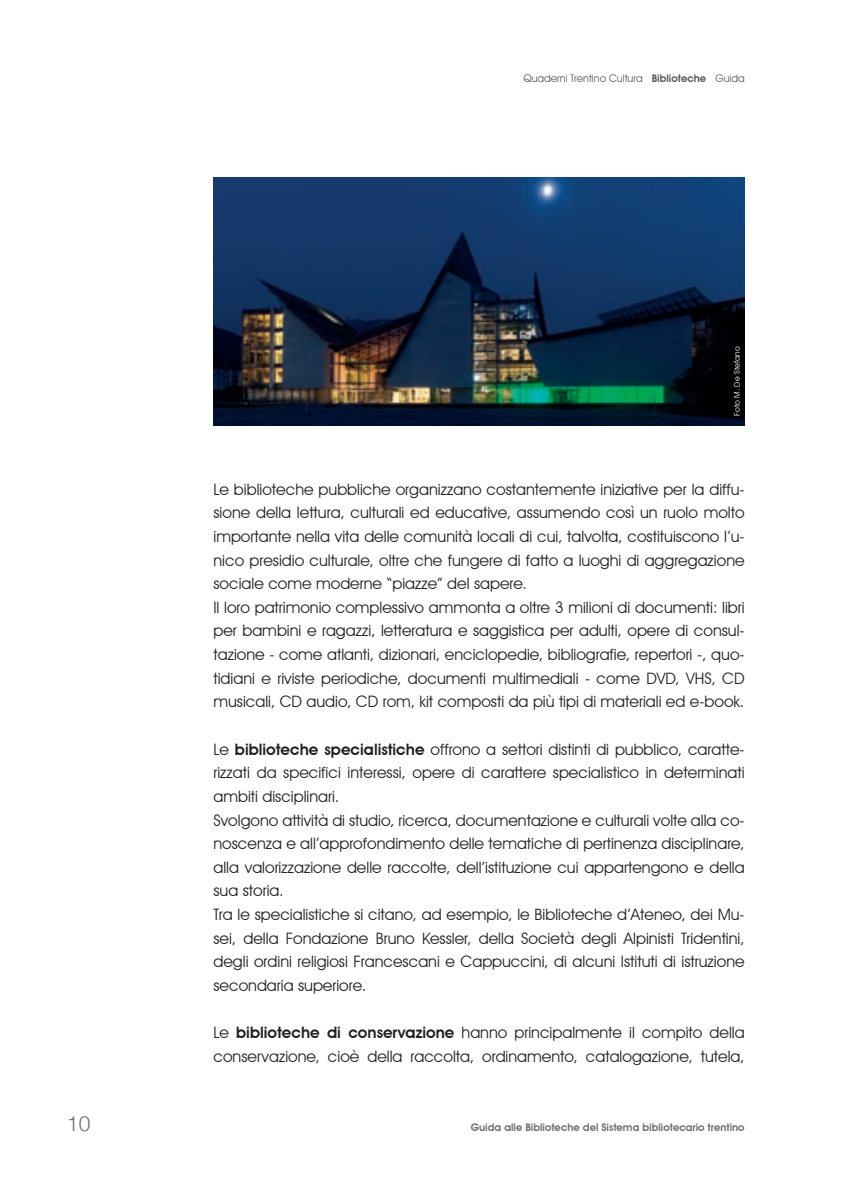
<style>
.page{position:relative;width:844px;height:1191px;background:#fff}
.page>*{position:absolute;margin:0;border:0;box-sizing:border-box;transform-origin:0 0}
.t1{font:300 21px "Helvetica Neue";color:#6c6d70}
.t2{font:15.75px/23.6px "Avant Garde IT Cby BT";color:#231f20}
.t3{font:600 10.5px "Avant Garde IT Cby BT";color:#6c6d70}
.t4{font:10.5px "Avant Garde IT Cby BT";color:#57585a}
.t5{font:7.88px "Avant Garde IT Cby BT";letter-spacing:.01em;color:#fff}
.s1{font-weight:600}
</style>
<div class="page">
<img style="left:213px;top:177px;width:531px;height:248px">
<h1 class="t1" style="left:67px;top:1107px;width:25px">10</h1>
<p class="t4" style="left:523px;top:72px;width:223px">Quaderni Trentino Cultura <span class="s1">Biblioteche</span> Guida</p>
<p class="t5" style="left:732px;top:416px;width:71px;rotate:-90deg">Foto M. De Stefano</p>
<p class="t2" style="left:213px;top:477px;width:532px">Le biblioteche pubbliche organizzano costantemente iniziative per la diffu&shy;sione della lettura, culturali ed educative, assumendo così un ruolo molto importante nella vita delle comunità locali di cui, talvolta, costituiscono l’u&shy;nico presidio culturale, oltre che fungere di fatto a luoghi di aggregazione sociale come moderne “piazze” del sapere.<br>Il loro patrimonio complessivo ammonta a oltre 3 milioni di documenti: libri per bambini e ragazzi, letteratura e saggistica per adulti, opere di consul&shy;tazione - come atlanti, dizionari, enciclopedie, bibliografie, repertori -, quo&shy;tidiani e riviste periodiche, documenti multimediali - come DVD, VHS, CD musicali, CD audio, CD rom, kit composti da più tipi di materiali ed e-book.</p>
<p class="t2" style="left:213px;top:737px;width:532px">Le <span class="s1">biblioteche specialistiche</span> offrono a settori distinti di pubblico, caratte&shy;rizzati da specifici interessi, opere di carattere specialistico in determinati ambiti disciplinari.<br>Svolgono attività di studio, ricerca, documentazione e culturali volte alla co&shy;noscenza e all’approfondimento delle tematiche di pertinenza disciplinare, alla valorizzazione delle raccolte, dell’istituzione cui appartengono e della sua storia.<br>Tra le specialistiche si citano, ad esempio, le Biblioteche d’Ateneo, dei Mu&shy;sei, della Fondazione Bruno Kessler, della Società degli Alpinisti Tridentini, degli ordini religiosi Francescani e Cappuccini, di alcuni Istituti di istruzione secondaria superiore.</p>
<p class="t2" style="left:213px;top:1020px;width:532px">Le <span class="s1">biblioteche di conservazione</span> hanno principalmente il compito della conservazione, cioè della raccolta, ordinamento, catalogazione, tutela,</p>
<p class="t3" style="left:471px;top:1121px;width:275px">Guida alle Biblioteche del Sistema bibliotecario trentino</p>
</div>
